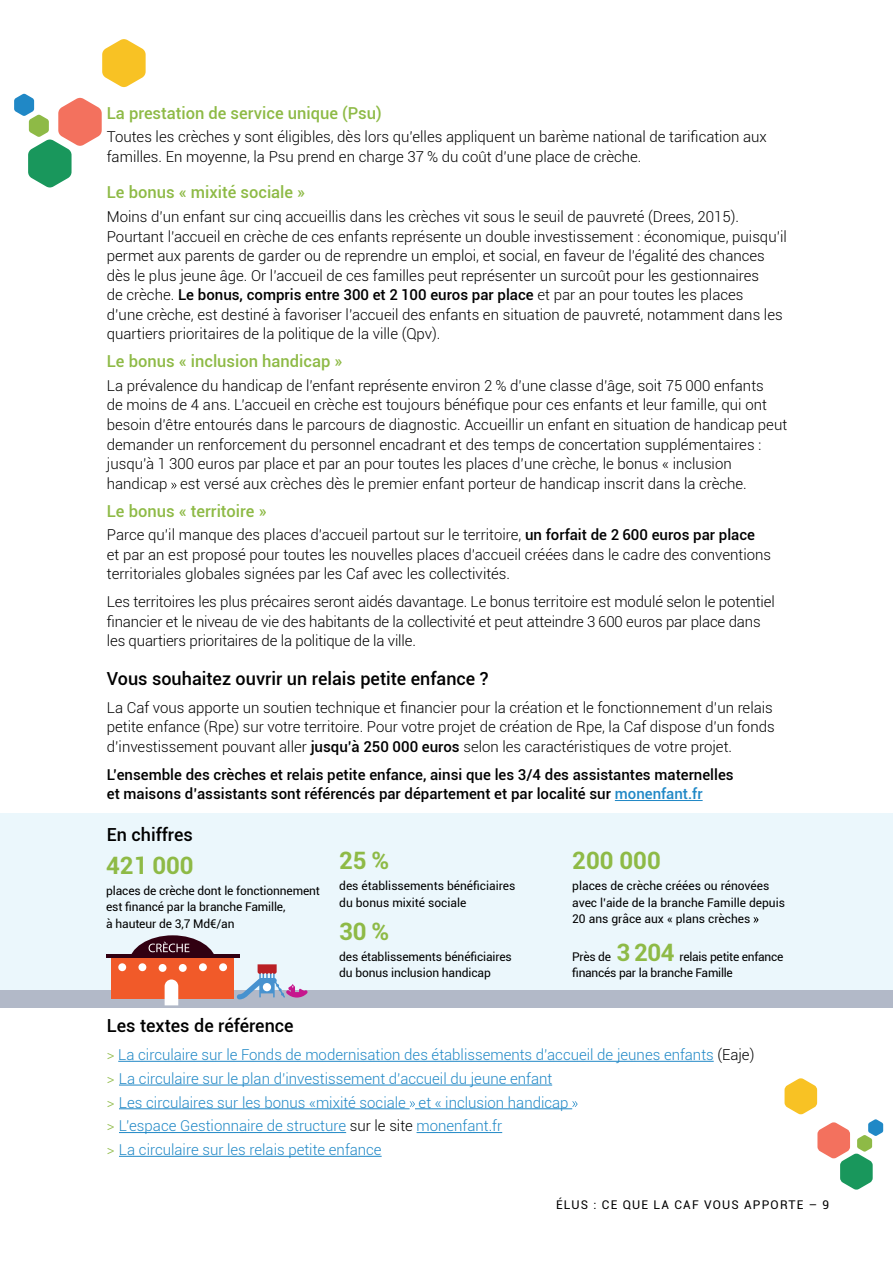
<style>
.page{position:relative;width:893px;height:1263px;background:#fff}
.page>*{position:absolute;margin:0;border:0;box-sizing:border-box;transform-origin:0 0}
.t1{font:700 24px "Roboto";color:#8eba46}
.t2{font:500 18px "Roboto";color:#000}
.t3{font:500 16.5px "Roboto";color:#8eba46}
.t4{font:300 15px/19.5px "Roboto";color:#000}
.t5{font:300 15px/23.7px "Roboto";color:#2088c6}
.t6{font:500 15px/19.5px "Roboto";color:#000}
.t7{font:12px/16.5px "Roboto";letter-spacing:-.01em;color:#000}
.t8{font:12px "Roboto";letter-spacing:.1em;color:#000}
.s1{font-weight:500}
.s2{color:#2088c6}
.s3{font-weight:700;font-size:24px;color:#8eba46}
.s4{color:#8eba46}
.s5{color:#000}
</style>
<div class="page">
<svg style="left:102px;top:39px;width:44px;height:48px"></svg>
<svg style="left:14px;top:94px;width:88px;height:93px"></svg>
<svg style="left:784px;top:1078px;width:99px;height:111px"></svg>
<hr style="left:615px;top:800px;width:88px;height:1px;background:#2088c6">
<svg style="left:171px;top:483px;width:6px;height:5px"></svg>
<div style="left:0;top:813px;width:893px;height:186px;background:#ebf7fc"></div>
<svg style="left:753px;top:917px;width:6px;height:5px"></svg>
<div style="left:0;top:990px;width:893px;height:17px;background:#b2b9c8"></div>
<div style="left:129px;top:935px;width:87px;height:56px;background:#310011;border-radius:50%"></div>
<div style="left:111px;top:957px;width:123px;height:41px;background:#f15a29"></div>
<svg style="left:149px;top:942px;width:40px;height:10px"></svg>
<hr style="left:106px;top:954px;width:120px;height:3px;background:#310011">
<hr style="left:206px;top:954px;width:34px;height:3px;background:#310011">
<div style="left:118px;top:963px;width:8px;height:8px;background:#fff;border-radius:50%"></div>
<div style="left:138px;top:963px;width:8px;height:8px;background:#fff;border-radius:50%"></div>
<div style="left:199px;top:963px;width:8px;height:8px;background:#fff;border-radius:50%"></div>
<div style="left:219px;top:963px;width:8px;height:8px;background:#fff;border-radius:50%"></div>
<div style="left:159px;top:964px;width:8px;height:8px;background:#fff;border-radius:50%"></div>
<div style="left:179px;top:964px;width:8px;height:8px;background:#fff;border-radius:50%"></div>
<svg style="left:165px;top:979px;width:13px;height:26px"></svg>
<svg style="left:237px;top:964px;width:71px;height:35px"></svg>
<div style="left:263px;top:983px;width:8px;height:8px;background:#fff;border-radius:50%"></div>
<hr style="left:118px;top:1061px;width:596px;height:1px;background:#2088c6">
<hr style="left:119px;top:1085px;width:433px;height:1px;background:#2088c6">
<hr style="left:119px;top:1108px;width:291px;height:1px;background:#2088c6">
<hr style="left:415px;top:1108px;width:157px;height:1px;background:#2088c6">
<hr style="left:119px;top:1132px;width:227px;height:1px;background:#2088c6">
<hr style="left:417px;top:1132px;width:85px;height:1px;background:#2088c6">
<hr style="left:119px;top:1156px;width:263px;height:1px;background:#2088c6">
<svg style="left:410px;top:1101px;width:5px;height:6px"></svg>
<svg style="left:572px;top:1101px;width:6px;height:6px"></svg>
<p class="t3" style="left:107px;top:101px;width:276px">La prestation de service unique (Psu)</p>
<p class="t4" style="left:107px;top:127px;width:661px">Toutes les crèches y sont éligibles, dès lors qu’elles appliquent un barème national de tarification aux familles. En moyenne, la Psu prend en charge 37 % du coût d’une place de crèche.</p>
<p class="t3" style="left:107px;top:181px;width:200px">Le bonus « mixité sociale »</p>
<p class="t4" style="left:107px;top:207px;width:682px">Moins d’un enfant sur cinq accueillis dans les crèches vit sous le seuil de pauvreté (Drees, 2015).<br>Pourtant l’accueil en crèche de ces enfants représente un double investissement : économique, puisqu’il permet aux parents de garder ou de reprendre un emploi, et social, en faveur de l’égalité des chances dès le plus jeune âge. Or l’accueil de ces familles peut représenter un surcoût pour les gestionnaires<br>de crèche. <span class="s1">Le bonus, compris entre 300 et 2 100 euros par place</span> et par an pour toutes les places<br>d’une crèche, est destiné à favoriser l’accueil des enfants en situation de pauvreté, notamment dans les quartiers prioritaires de la politique de la ville (Qpv).</p>
<p class="t3" style="left:107px;top:350px;width:237px">Le bonus « inclusion handicap »</p>
<p class="t4" style="left:107px;top:375px;width:682px">La prévalence du handicap de l’enfant représente environ 2 % d’une classe d’âge, soit 75 000 enfants<br>de moins de 4 ans. L’accueil en crèche est toujours bénéfique pour ces enfants et leur famille, qui ont besoin d’être entourés dans le parcours de diagnostic. Accueillir un enfant en situation de handicap peut demander un renforcement du personnel encadrant et des temps de concertation supplémentaires : jusqu’à 1 300 euros par place et par an pour toutes les places d’une crèche, le bonus « inclusion handicap est versé aux crèches dès le premier enfant porteur de handicap inscrit dans la crèche.</p>
<p class="t3" style="left:107px;top:499px;width:161px">Le bonus « territoire »</p>
<p class="t4" style="left:107px;top:525px;width:666px">Parce qu’il manque des places d’accueil partout sur le territoire, <span class="s1">un forfait de 2 600 euros par place </span>et par an est proposé pour toutes les nouvelles places d’accueil créées dans le cadre des conventions territoriales globales signées par les Caf avec les collectivités.</p>
<p class="t4" style="left:107px;top:592px;width:669px">Les territoires les plus précaires seront aidés davantage. Le bonus territoire est modulé selon le potentiel financier et le niveau de vie des habitants de la collectivité et peut atteindre 3 600 euros par place dans les quartiers prioritaires de la politique de la ville.</p>
<p class="t2" style="left:107px;top:666px;width:383px">Vous souhaitez ouvrir un relais petite enfance ?</p>
<p class="t4" style="left:107px;top:697px;width:669px">La Caf vous apporte un soutien technique et financier pour la création et le fonctionnement d’un relais petite enfance (Rpe) sur votre territoire. Pour votre projet de création de Rpe, la Caf dispose d’un fonds d’investissement pouvant aller <span class="s1">jusqu’à 250 000 euros</span> selon les caractéristiques de votre projet.</p>
<p class="t6" style="left:107px;top:764px;width:628px">L’ensemble des crèches et relais petite enfance, ainsi que les 3/4 des assistantes maternelles et maisons d’assistants sont référencés par département et par localité sur <span class="s2">monenfant.fr</span></p>
<p class="t2" style="left:107px;top:822px;width:87px">En chiffres</p>
<h1 class="t1" style="left:106px;top:848px;width:89px">421 000</h1>
<p class="t7" style="left:106px;top:882px;width:215px">places de crèche dont le fonctionnement est financé par la branche Famille,<br>à hauteur de 3,7 Md€/an</p>
<h1 class="t1" style="left:339px;top:844px;width:52px">25 %</h1>
<p class="t7" style="left:339px;top:877px;width:178px">des établissements bénéficiaires du bonus mixité sociale</p>
<h1 class="t1" style="left:339px;top:914px;width:52px">30 %</h1>
<p class="t7" style="left:339px;top:947px;width:174px">des établissements bénéficiaires du bonus inclusion handicap</p>
<h1 class="t1" style="left:572px;top:844px;width:90px">200 000</h1>
<p class="t7" style="left:572px;top:877px;width:214px">places de crèche créées ou rénovées avec l’aide de la branche Famille depuis<br>20 ans grâce aux « plans crèches</p>
<p class="t7" style="left:572px;top:947px;width:213px">Près de <span class="s3">3 204</span> relais petite enfance financés par la branche Famille</p>
<p class="t2" style="left:107px;top:1013px;width:188px">Les textes de référence</p>
<p class="t5" style="left:107px;top:1042px;width:649px"><span class="s4">&gt;</span> La circulaire sur le Fonds de modernisation des établissements d’accueil de jeunes enfants <span class="s5">(Eaje) </span><span class="s4">&gt;</span> La circulaire sur le plan d’investissement d’accueil du jeune enfant<br><span class="s4">&gt;</span> Les circulaires sur les bonus «mixité sociale et « inclusion handicap<br><span class="s4">&gt;</span> L’espace Gestionnaire de structure <span class="s5">sur le site</span> monenfant.fr<br><span class="s4">&gt;</span> La circulaire sur les relais petite enfance</p>
<p class="t8" style="left:556px;top:1196px;width:275px">Élus : ce que la Caf vous apporte – 9</p>
</div>
